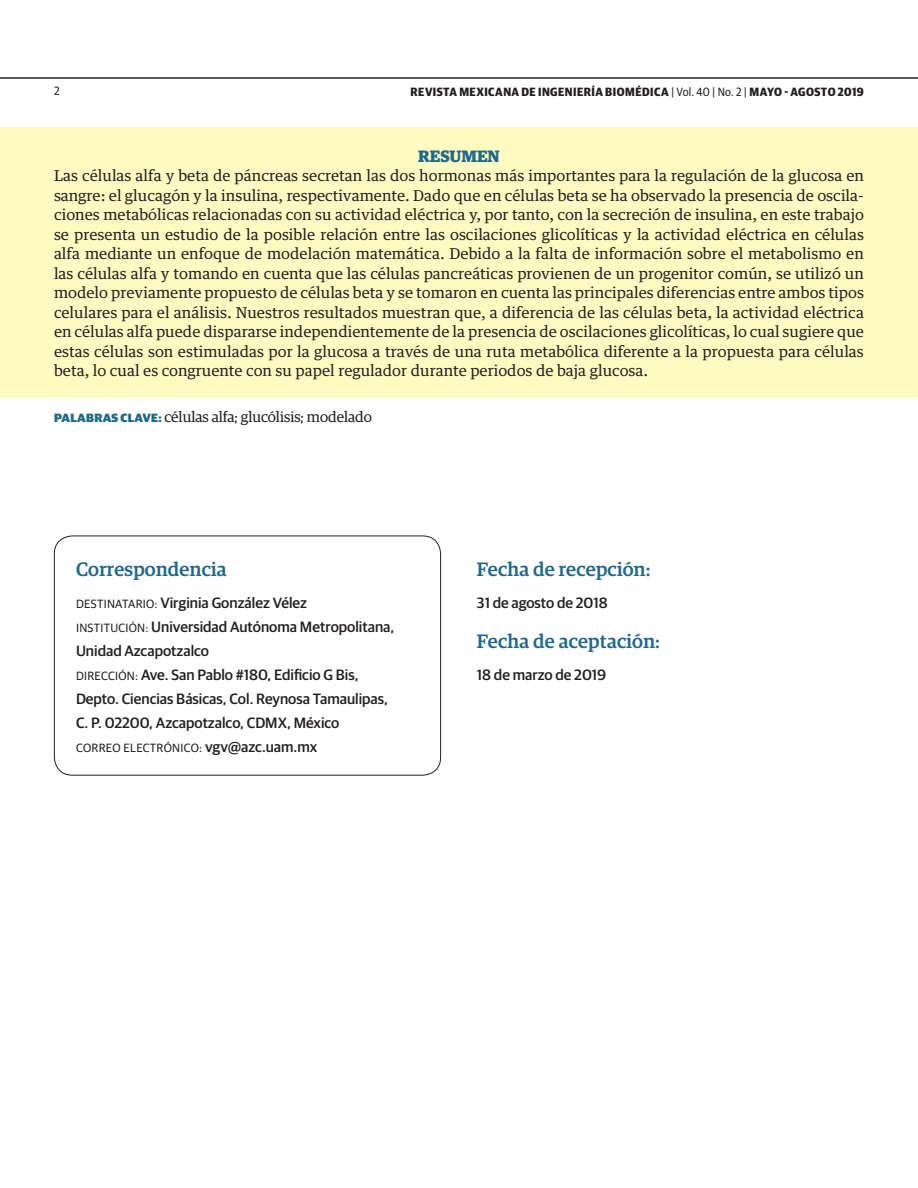
<style>
.page{position:relative;width:918px;height:1188px;background:#fff}
.page>*{position:absolute;margin:0;border:0;box-sizing:border-box;transform-origin:0 0}
.Cabecilla_Correspond{font:500 19.5px "Guardian Egyp";letter-spacing:.01em;color:#1e698c}
.Art_Inv_Resumen_Cabe{font:700 16.5px "Guardian Egyp";color:#1e698c}
.Art_Inv_Resumen_-EN{font:15px/19.5px "Guardian Egyptian Text";color:#231f20;text-align:justify}
.Correspondencia{font:500 15px/24px "Guardian Sans";color:#231f20}
.Keywords{font:15px "Guardian Egyptian";color:#231f20}
.t1{font:700 12px "Guardian Sans Narrow";letter-spacing:.04em;color:#231f20}
.Correspondencia-2{font:12px "Guardian Sans";letter-spacing:.02em;color:#231f20}
.t2{font:12px "Guardian Sans Narrow";color:#231f20}
.s1{font-weight:400}
.s2{font-family:"Guardian Sans";font-weight:900;font-size:12px;color:#1e698c}
.s3{font-weight:400;font-size:12px}
.s4{font-weight:500;font-size:15px}
</style>
<div class="page">
<hr style="left:0;top:77px;width:918px;height:2px;background:#231f20">
<div style="left:54px;top:536px;width:387px;height:240px;border:1px solid #231f20;border-radius:18px"></div>
<div style="left:0;top:128px;width:918px;height:270px;background:#fffac1"></div>
<p class="t2" style="left:54px;top:82px;width:7px">2</p>
<p class="t1" style="left:411px;top:83px;width:455px">REVISTA MEXICANA DE INGENIERÍA BIOMÉDICA <span class="s1">| Vol. 40 | No. 2 |</span> MAYO - AGOSTO 2019</p>
<p class="Art_Inv_Resumen_Cabe" style="left:418px;top:143px;width:83px">RESUMEN</p>
<p class="Art_Inv_Resumen_-EN" style="left:54px;top:165px;width:812px">Las células alfa y beta de páncreas secretan las dos hormonas más importantes para la regulación de la glucosa en sangre: el glucagón y la insulina, respectivamente. Dado que en células beta se ha observado la presencia de oscila&shy;ciones metabólicas relacionadas con su actividad eléctrica y, por tanto, con la secreción de insulina, en este trabajo se presenta un estudio de la posible relación entre las oscilaciones glicolíticas y la actividad eléctrica en células alfa mediante un enfoque de modelación matemática. Debido a la falta de información sobre el metabolismo en las células alfa y tomando en cuenta que las células pancreáticas provienen de un progenitor común, se utilizó un modelo previamente propuesto de células beta y se tomaron en cuenta las principales diferencias entre ambos tipos celulares para el análisis. Nuestros resultados muestran que, a diferencia de las células beta, la actividad eléctrica en células alfa puede dispararse independientemente de la presencia de oscilaciones glicolíticas, lo cual sugiere que estas células son estimuladas por la glucosa a través de una ruta metabólica diferente a la propuesta para células beta, lo cual es congruente con su papel regulador durante periodos de baja glucosa.</p>
<p class="Keywords" style="left:54px;top:407px;width:319px"><span class="s2">PALABRAS CLAVE:</span> células alfa; glucólisis; modelado</p>
<p class="Cabecilla_Correspond" style="left:76px;top:555px;width:152px">Correspondencia</p>
<p class="Correspondencia" style="left:76px;top:589px;width:232px"><span class="s3">DESTINATARIO:</span> Virginia González Vélez</p>
<p class="Correspondencia" style="left:76px;top:613px;width:320px"><span class="s3">INSTITUCIÓN:</span> Universidad Autónoma Metropolitana,<br>Unidad Azcapotzalco</p>
<p class="Correspondencia" style="left:76px;top:661px;width:284px"><span class="s3">DIRECCIÓN:</span> Ave. San Pablo #180, Edificio G Bis,</p>
<p class="Correspondencia" style="left:76px;top:685px;width:314px">Depto. Ciencias Básicas, Col. Reynosa Tamaulipas,</p>
<p class="Correspondencia" style="left:76px;top:709px;width:265px">C. P. 02200, Azcapotzalco, CDMX, México</p>
<p class="Correspondencia-2" style="left:76px;top:739px;width:243px">CORREO ELECTRÓNICO: <span class="s4">vgv@azc.uam.mx</span></p>
<p class="Cabecilla_Correspond" style="left:477px;top:555px;width:175px">Fecha de recepción:</p>
<p class="Correspondencia" style="left:477px;top:589px;width:132px">31 de agosto de 2018</p>
<p class="Cabecilla_Correspond" style="left:477px;top:627px;width:184px">Fecha de aceptación:</p>
<p class="Correspondencia" style="left:477px;top:661px;width:131px">18 de marzo de 2019</p>
</div>
